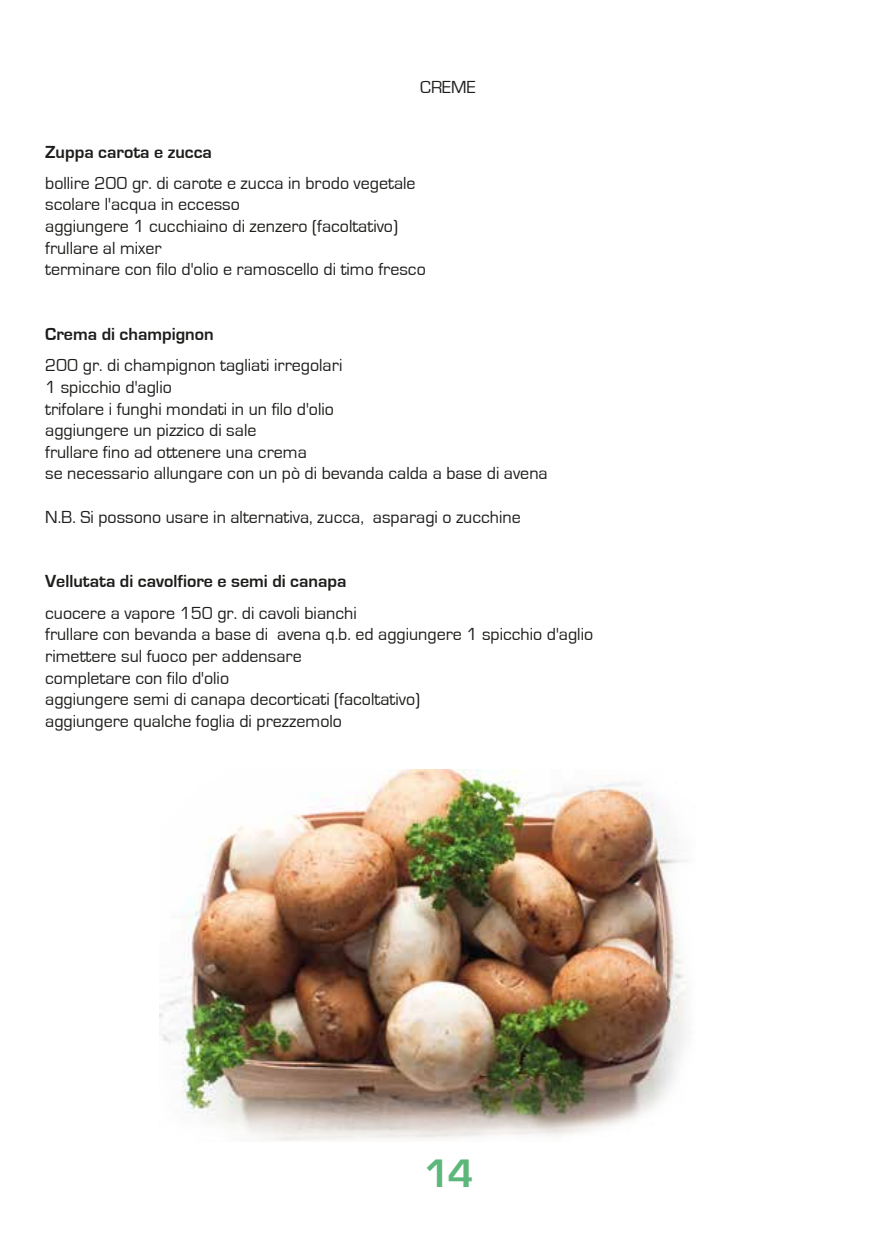
<style>
.page{position:relative;width:896px;height:1248px;background:#fff}
.page>*{position:absolute;margin:0;border:0;box-sizing:border-box;transform-origin:0 0}
.t1{font:700 41px "Eurostile";color:#5db77a}
.t2{font:18px/21.6px "Eurostile";color:#1d1d1b}
.t3{font:700 18px "Eurostile";color:#1d1d1b}
</style>
<div class="page">
<img style="left:159px;top:769px;width:527px;height:372px">
<p class="t2" style="left:420px;top:76px;width:57px">CREME</p>
<p class="t3" style="left:45px;top:142px;width:168px">Zuppa carota e zucca</p>
<p class="t2" style="left:45px;top:172px;width:382px">bollire 200 gr. di carote e zucca in brodo vegetale scolare l'acqua in eccesso<br>aggiungere 1 cucchiaino di zenzero (facoltativo) frullare al mixer<br>terminare con filo d'olio e ramoscello di timo fresco</p>
<p class="t3" style="left:45px;top:324px;width:170px">Crema di champignon</p>
<p class="t2" style="left:45px;top:355px;width:504px">200 gr. di champignon tagliati irregolari<br>1 spicchio d'aglio<br>trifolare i funghi mondati in un filo d'olio<br>aggiungere un pizzico di sale<br>frullare fino ad ottenere una crema<br>se necessario allungare con un pò di bevanda calda a base di avena</p>
<p class="t2" style="left:45px;top:506px;width:477px">N.B. Si possono usare in alternativa, zucca, asparagi o zucchine</p>
<p class="t3" style="left:45px;top:571px;width:303px">Vellutata di cavolfiore e semi di canapa</p>
<p class="t2" style="left:45px;top:602px;width:549px">cuocere a vapore 150 gr. di cavoli bianchi<br>frullare con bevanda a base di avena q.b. ed aggiungere 1 spicchio d'aglio rimettere sul fuoco per addensare<br>completare con filo d'olio<br>aggiungere semi di canapa decorticati (facoltativo)<br>aggiungere qualche foglia di prezzemolo</p>
<h1 class="t1" style="left:424px;top:1150px;width:51px">14</h1>
</div>
